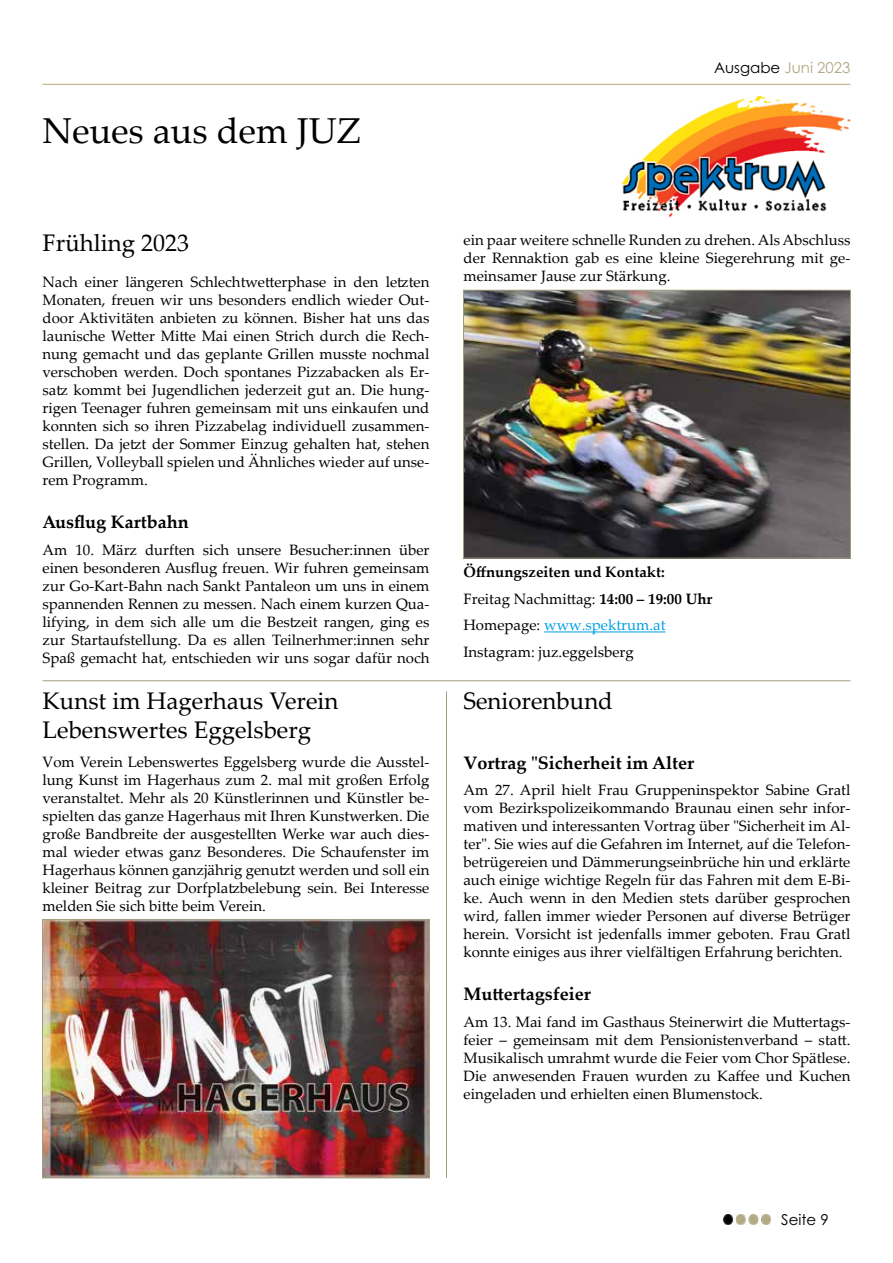
<style>
.page{position:relative;width:893px;height:1263px;background:#fff}
.page>*{position:absolute;margin:0;border:0;box-sizing:border-box;transform-origin:0 0}
.t1{font:36px "Palatino Linotype";color:#000}
.t2{font:24px/28.8px "Palatino Linotype";color:#000}
.t3{font:700 18px "Palatino Linotype";color:#000}
.t4{font:15px/18px "Palatino Linotype";color:#000;text-align:justify}
.t5{font:15px "Century Gothic Pro";color:#b1a982}
.t6{font:15px "Century Gothic Pro";color:#000}
.s1{color:#000}
.s2{font-weight:700}
.s3{color:#009fe3}
</style>
<div class="page">
<hr style="left:43px;top:84px;width:807px;height:1px;background:#b1a982">
<img style="left:724px;top:1214px;width:47px;height:10px">
<img style="left:623px;top:96px;width:227px;height:122px">
<hr style="left:43px;top:680px;width:807px;height:1px;background:#a39e80">
<hr style="left:446px;top:691px;width:1px;height:487px;background:#a39e80">
<hr style="left:544px;top:631px;width:122px;height:1px;background:#009fe3">
<img style="left:44px;top:921px;width:384px;height:255px">
<div style="left:42px;top:919px;width:388px;height:259px;border:1px solid #a39e80"></div>
<img style="left:465px;top:292px;width:384px;height:264px">
<div style="left:463px;top:290px;width:388px;height:268px;border:1px solid #a39e80"></div>
<h1 class="t1" style="left:43px;top:105px;width:320px">Neues aus dem JUZ</h1>
<h2 class="t2" style="left:43px;top:228px;width:148px">Frühling 2023</h2>
<p class="t4" style="left:43px;top:273px;width:388px">Nach einer längeren Schlechtwetterphase in den letzten Monaten, freuen wir uns besonders endlich wieder Out&shy;door Aktivitäten anbieten zu können. Bisher hat uns das launische Wetter Mitte Mai einen Strich durch die Rech&shy;nung gemacht und das geplante Grillen musste nochmal verschoben werden. Doch spontanes Pizzabacken als Er&shy;satz kommt bei Jugendlichen jederzeit gut an. Die hung&shy;rigen Teenager fuhren gemeinsam mit uns einkaufen und konnten sich so ihren Pizzabelag individuell zusammen&shy;stellen. Da jetzt der Sommer Einzug gehalten hat, stehen Grillen, Volleyball spielen und Ähnliches wieder auf unse&shy;rem Programm.</p>
<p class="t3" style="left:43px;top:509px;width:148px">Ausflug Kartbahn</p>
<p class="t4" style="left:43px;top:540px;width:388px">Am 10. März durften sich unsere Besucher:innen über einen besonderen Ausflug freuen. Wir fuhren gemeinsam zur Go-Kart-Bahn nach Sankt Pantaleon um uns in einem spannenden Rennen zu messen. Nach einem kurzen Qua&shy;lifying, in dem sich alle um die Bestzeit rangen, ging es zur Startaufstellung. Da es allen Teilnerhmer:innen sehr Spaß gemacht hat, entschieden wir uns sogar dafür noch</p>
<p class="t5" style="left:714px;top:59px;width:138px"><span class="s1">Ausgabe</span> Juni 2023</p>
<p class="t4" style="left:463px;top:230px;width:388px">ein paar weitere schnelle Runden zu drehen. Als Abschluss der Rennaktion gab es eine kleine Siegerehrung mit ge&shy;meinsamer Jause zur Stärkung.</p>
<p class="t4" style="left:463px;top:558px;width:250px;line-height:26.5px;text-align:left"><span class="s2">Öffnungszeiten und Kontakt:<br></span>Freitag Nachmittag: <span class="s2">14:00 – 19:00 Uhr<br></span>Homepage: <span class="s3">www.spektrum.at<br></span>Instagram: juz.eggelsberg</p>
<h2 class="t2" style="left:43px;top:685px;width:298px">Kunst im Hagerhaus Verein<br>Lebenswertes Eggelsberg</h2>
<p class="t4" style="left:43px;top:752px;width:388px">Vom Verein Lebenswertes Eggelsberg wurde die Ausstel&shy;lung Kunst im Hagerhaus zum 2. mal mit großen Erfolg veranstaltet. Mehr als 20 Künstlerinnen und Künstler be&shy;spielten das ganze Hagerhaus mit Ihren Kunstwerken. Die große Bandbreite der ausgestellten Werke war auch dies&shy;mal wieder etwas ganz Besonderes. Die Schaufenster im Hagerhaus können ganzjährig genutzt werden und soll ein kleiner Beitrag zur Dorfplatzbelebung sein. Bei Interesse melden Sie sich bitte beim Verein.</p>
<p class="t3" style="left:463px;top:750px;width:232px">Vortrag "Sicherheit im Alter</p>
<h2 class="t2" style="left:463px;top:685px;width:151px">Seniorenbund</h2>
<p class="t4" style="left:463px;top:780px;width:388px">Am 27. April hielt Frau Gruppeninspektor Sabine Gratl vom Bezirkspolizeikommando Braunau einen sehr infor&shy;mativen und interessanten Vortrag über "Sicherheit im Al&shy;ter". Sie wies auf die Gefahren im Internet, auf die Telefon&shy;betrügereien und Dämmerungseinbrüche hin und erklärte auch einige wichtige Regeln für das Fahren mit dem E-Bi&shy;ke. Auch wenn in den Medien stets darüber gesprochen wird, fallen immer wieder Personen auf diverse Betrüger herein. Vorsicht ist jedenfalls immer geboten. Frau Gratl konnte einiges aus ihrer vielfältigen Erfahrung berichten.</p>
<p class="t3" style="left:463px;top:981px;width:129px">Muttertagsfeier</p>
<p class="t4" style="left:463px;top:1012px;width:388px">Am 13. Mai fand im Gasthaus Steinerwirt die Muttertags&shy;feier – gemeinsam mit dem Pensionistenverband – statt.<br>Musikalisch umrahmt wurde die Feier vom Chor Spätlese.<br>Die anwesenden Frauen wurden zu Kaffee und Kuchen eingeladen und erhielten einen Blumenstock.</p>
<p class="t6" style="left:781px;top:1210px;width:49px">Seite 9</p>
</div>
